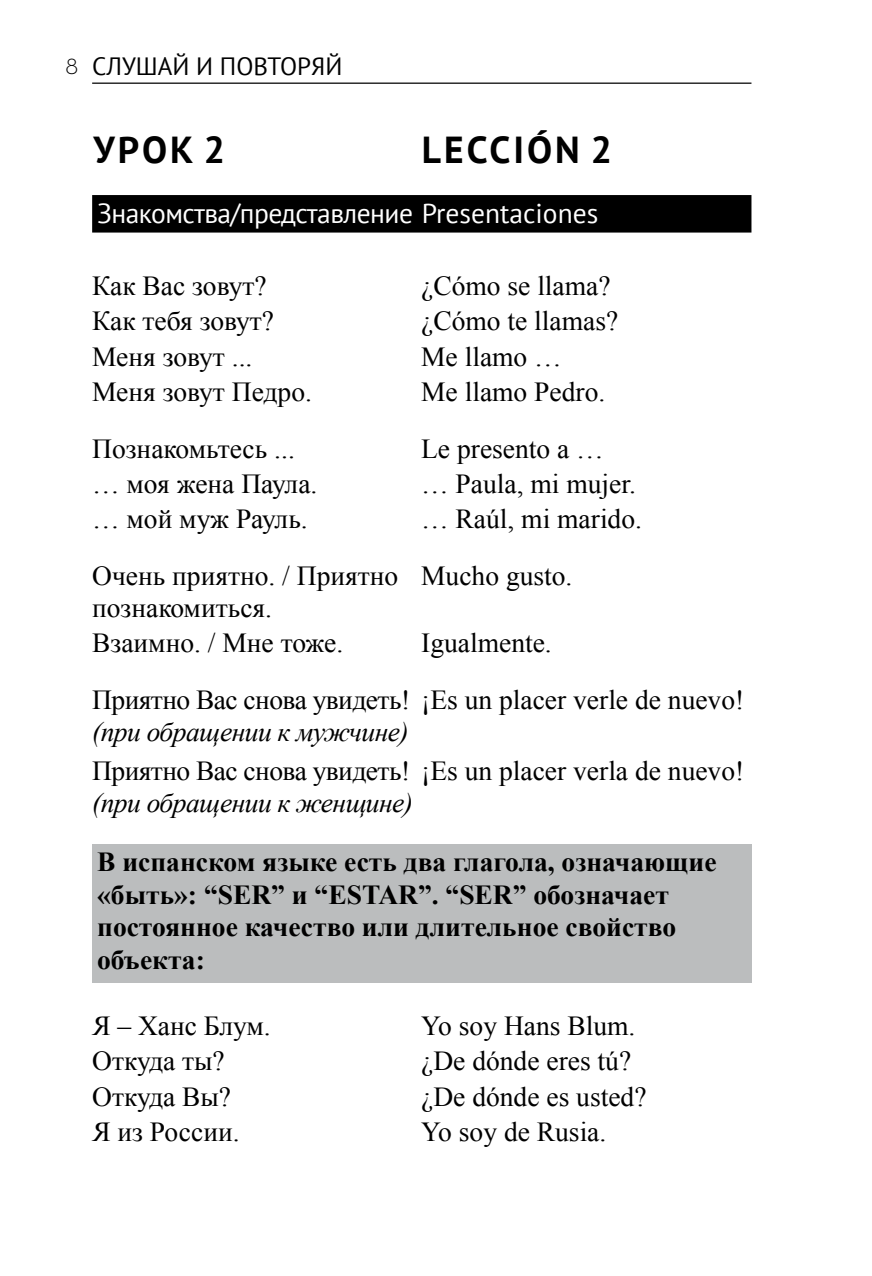
<style>
.page{position:relative;width:872px;height:1276px;background:#fff}
.page>*{position:absolute;margin:0;border:0;box-sizing:border-box;transform-origin:0 0}
.t1{font:700 37.5px "PT Sans";letter-spacing:.08em;color:#000}
.t2{font:27.5px/32.5px "Times New Roman";color:#000}
.t3{font:700 27.5px/32.5px "Times New Roman";color:#000}
.t4{font:27.5px "Times New Roman";letter-spacing:-.02em;color:#000}
.t5{font:italic 27.5px "Times New Roman";letter-spacing:-.02em;color:#000}
.t6{font:27.5px "PT Sans";color:#fff}
.t7{font:25px "PT Sans";color:#000}
.s1{font-family:"Neutra Text";font-weight:300}
</style>
<div class="page">
<hr style="left:92px;top:83px;width:659px;height:1px;background:#000">
<div style="left:92px;top:844px;width:659px;height:139px;background:#bbbdbe"></div>
<div style="left:92px;top:195px;width:659px;height:37px;background:#000"></div>
<p class="t7" style="left:66px;top:51px;width:278px"><span class="s1">8</span> СЛУШАЙ И ПОВТОРЯЙ</p>
<h1 class="t1" style="left:94px;top:125px;width:133px">УРОК 2</h1>
<h1 class="t1" style="left:422px;top:125px;width:192px">LECCIÓN 2</h1>
<p class="t6" style="left:97px;top:195px;width:502px">Знакомства/представление Presentaciones</p>
<p class="t2" style="left:92px;top:269px;width:176px">Как Вас зовут?</p>
<p class="t2" style="left:421px;top:269px;width:191px">¿Cómo se llama?</p>
<p class="t2" style="left:92px;top:304px;width:183px">Как тебя зовут?</p>
<p class="t2" style="left:421px;top:304px;width:199px">¿Cómo te llamas?</p>
<p class="t2" style="left:92px;top:340px;width:162px">Меня зовут ...</p>
<p class="t2" style="left:421px;top:340px;width:142px">Me llamo …</p>
<p class="t2" style="left:92px;top:375px;width:221px">Меня зовут Педро.</p>
<p class="t2" style="left:421px;top:375px;width:186px">Me llamo Pedro.</p>
<p class="t2" style="left:92px;top:432px;width:204px">Познакомьтесь ...</p>
<p class="t2" style="left:421px;top:432px;width:184px">Le presento a …</p>
<p class="t2" style="left:92px;top:467px;width:227px">… моя жена Паула.</p>
<p class="t2" style="left:421px;top:467px;width:216px">… Paula, mi mujer.</p>
<p class="t2" style="left:92px;top:502px;width:217px">… мой муж Рауль.</p>
<p class="t2" style="left:421px;top:502px;width:222px">… Raúl, mi marido.</p>
<p class="t2" style="left:92px;top:559px;width:308px">Очень приятно. / Приятно познакомиться.</p>
<p class="t2" style="left:421px;top:559px;width:153px">Mucho gusto.</p>
<p class="t2" style="left:92px;top:626px;width:252px">Взаимно. / Мне тоже.</p>
<p class="t2" style="left:92px;top:614px;width:653px;line-height:56.8px;text-indent:329px">Igualmente.<br>Приятно Вас снова увидеть! ¡Es un placer verle de nuevo!</p>
<p class="t5" style="left:92px;top:713px;width:318px">(при обращении к мужчине)</p>
<p class="t4" style="left:92px;top:752px;width:653px">Приятно Вас снова увидеть! ¡Es un placer verla de nuevo!</p>
<p class="t5" style="left:92px;top:784px;width:322px">(при обращении к женщине)</p>
<p class="t3" style="left:97px;top:845px;width:621px">В испанском языке есть два глагола, означающие «быть»: “SER” и “ESTAR”. “SER” обозначает постоянное качество или длительное свойство объекта:</p>
<p class="t2" style="left:92px;top:1009px;width:180px">Я – Ханс Блум.</p>
<p class="t2" style="left:421px;top:1009px;width:216px">Yo soy Hans Blum.</p>
<p class="t2" style="left:92px;top:1044px;width:134px">Откуда ты?</p>
<p class="t2" style="left:421px;top:1044px;width:211px">¿De dónde eres tú?</p>
<p class="t2" style="left:92px;top:1079px;width:140px">Откуда Вы?</p>
<p class="t2" style="left:421px;top:1079px;width:227px">¿De dónde es usted?</p>
<p class="t2" style="left:92px;top:1115px;width:149px">Я из России.</p>
<p class="t2" style="left:421px;top:1115px;width:187px">Yo soy de Rusia.</p>
</div>
